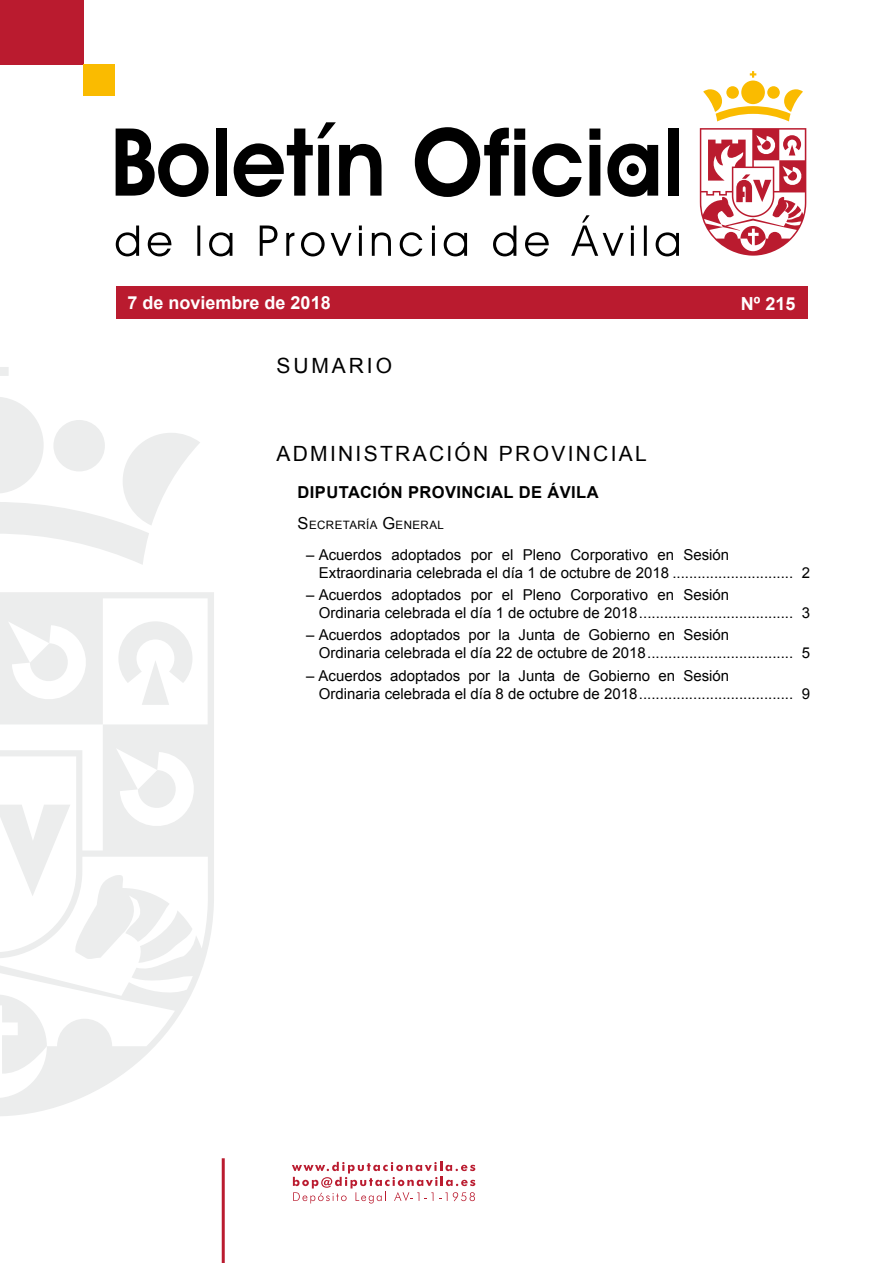
<style>
.page{position:relative;width:893px;height:1263px;background:#fff}
.page>*{position:absolute;margin:0;border:0;box-sizing:border-box;transform-origin:0 0}
.t1{font:21px "Arial";letter-spacing:.11em;color:#000}
.t2{font:21px "Arial";letter-spacing:.14em;color:#000}
.t3{font:700 18px "Arial";color:#fff}
.t4{font:700 16.5px "Arial";letter-spacing:.025em;color:#000}
.t5{font:15px/18px "Arial";color:#000}
.t6{font:11.55px "Arial";letter-spacing:.035em;color:#000}
.s1{font-size:16.5px}
</style>
<div class="page">
<div style="left:117px;top:287px;width:691px;height:32px;background:#ba1b2f"></div>
<svg style="left:116px;top:225px;width:23px;height:31px"></svg>
<svg style="left:148px;top:232px;width:23px;height:24px"></svg>
<hr style="left:197px;top:225px;width:3px;height:31px;background:#000">
<svg style="left:209px;top:232px;width:23px;height:24px"></svg>
<svg style="left:260px;top:225px;width:17px;height:31px"></svg>
<svg style="left:286px;top:233px;width:8px;height:23px"></svg>
<svg style="left:301px;top:232px;width:24px;height:24px"></svg>
<svg style="left:331px;top:233px;width:21px;height:23px"></svg>
<hr style="left:359px;top:233px;width:3px;height:23px;background:#000">
<svg style="left:359px;top:225px;width:3px;height:5px"></svg>
<svg style="left:372px;top:232px;width:19px;height:24px"></svg>
<svg style="left:400px;top:232px;width:22px;height:24px"></svg>
<hr style="left:432px;top:233px;width:3px;height:23px;background:#000">
<svg style="left:432px;top:225px;width:3px;height:5px"></svg>
<svg style="left:444px;top:232px;width:23px;height:24px"></svg>
<svg style="left:493px;top:225px;width:23px;height:31px"></svg>
<svg style="left:525px;top:232px;width:24px;height:24px"></svg>
<svg style="left:571px;top:215px;width:53px;height:41px"></svg>
<hr style="left:631px;top:233px;width:3px;height:23px;background:#000">
<svg style="left:631px;top:225px;width:3px;height:5px"></svg>
<hr style="left:644px;top:225px;width:3px;height:31px;background:#000">
<svg style="left:656px;top:232px;width:23px;height:24px"></svg>
<svg style="left:116px;top:129px;width:93px;height:68px"></svg>
<div style="left:216px;top:129px;width:11px;height:67px;background:#000"></div>
<svg style="left:234px;top:122px;width:147px;height:75px"></svg>
<svg style="left:415px;top:127px;width:110px;height:70px"></svg>
<svg style="left:532px;top:143px;width:50px;height:54px"></svg>
<svg style="left:589px;top:129px;width:11px;height:67px"></svg>
<svg style="left:607px;top:144px;width:51px;height:53px"></svg>
<div style="left:668px;top:129px;width:11px;height:67px;background:#000"></div>
<div style="left:627px;top:163px;width:12px;height:13px;background:#000;border-radius:50%"></div>
<div style="left:741px;top:81px;width:24px;height:23px;background:#fabb00;border-radius:50%"></div>
<svg style="left:726px;top:86px;width:13px;height:13px"></svg>
<svg style="left:767px;top:86px;width:13px;height:13px"></svg>
<svg style="left:750px;top:71px;width:6px;height:7px"></svg>
<svg style="left:703px;top:89px;width:100px;height:32px"></svg>
<svg style="left:700px;top:128px;width:106px;height:128px"></svg>
<div style="left:0;top:0;width:83px;height:64px;background:#ba1b2f"></div>
<div style="left:83px;top:64px;width:32px;height:32px;background:#fabb00"></div>
<hr style="left:222px;top:1158px;width:3px;height:105px;background:#ba1b2f">
<svg style="left:0;top:367px;width:9px;height:9px"></svg>
<svg style="left:0;top:397px;width:200px;height:168px"></svg>
<svg style="left:0;top:592px;width:214px;height:524px"></svg>
<svg style="left:30px;top:643px;width:40px;height:40px"></svg>
<svg style="left:118px;top:621px;width:74px;height:84px"></svg>
<svg style="left:0;top:994px;width:47px;height:80px"></svg>
<svg style="left:0;top:770px;width:192px;height:193px"></svg>
<svg style="left:292px;top:1162px;width:183px;height:41px"></svg>
<p class="t3" style="left:128px;top:291px;width:205px">7 de noviembre de 2018</p>
<p class="t3" style="left:741px;top:292px;width:56px">Nº 215</p>
<h1 class="t2" style="left:276px;top:351px;width:117px">SUMARIO</h1>
<h1 class="t1" style="left:276px;top:440px;width:372px">ADMINISTRACIÓN PROVINCIAL</h1>
<p class="t4" style="left:298px;top:481px;width:303px">DIPUTACIÓN PROVINCIAL DE ÁVILA</p>
<p class="t6" style="left:298px;top:517px;width:148px"><span class="s1">S</span>ECRETARÍA <span class="s1">G</span>ENERAL</p>
<p class="t5" style="left:319px;top:546px;width:493px;text-indent:-13px">– Acuerdos adoptados por el Pleno Corporativo en Sesión<br>Extraordinaria celebrada el día 1 de octubre de 2018 ............................. 2</p>
<p class="t5" style="left:319px;top:586px;width:493px;text-indent:-13px">– Acuerdos adoptados por el Pleno Corporativo en Sesión<br>Ordinaria celebrada el día 1 de octubre de 2018..................................... 3</p>
<p class="t5" style="left:319px;top:626px;width:493px;text-indent:-13px">– Acuerdos adoptados por la Junta de Gobierno en Sesión<br>Ordinaria celebrada el día 22 de octubre de 2018................................... 5</p>
<p class="t5" style="left:319px;top:666px;width:493px;text-indent:-13px">– Acuerdos adoptados por la Junta de Gobierno en Sesión<br>Ordinaria celebrada el día 8 de octubre de 2018..................................... 9</p>
</div>
